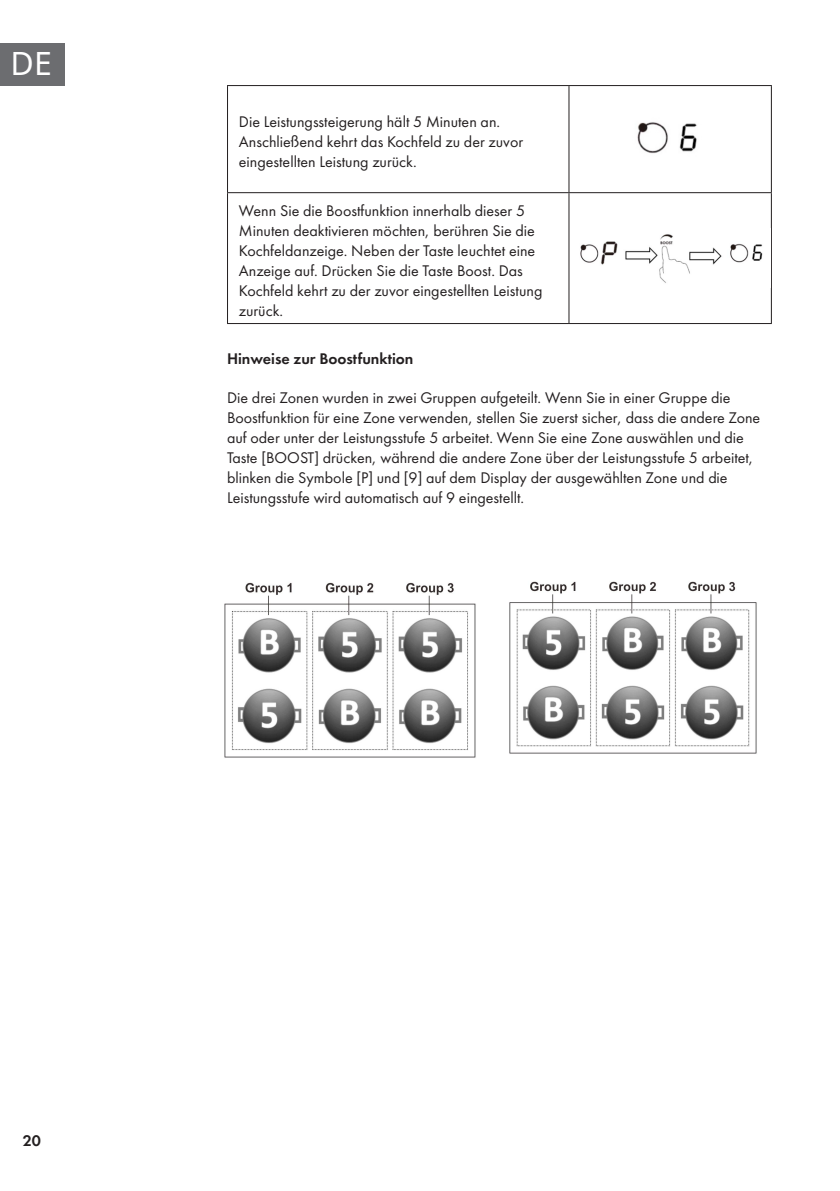
<style>
.page{position:relative;width:840px;height:1191px;background:#fff}
.page>*{position:absolute;margin:0;border:0;box-sizing:border-box;transform-origin:0 0}
.t1{font:32px "Noto Sans";color:#fff}
.Headline{font:16px/20px "Futura PTW08";color:#231f20}
.Tabelle{font:16px/20px "Futura PTW08";color:#231f20}
.Headline-2{font:600 16px "Futura PTW08";color:#231f20}
.s1{font-family:"Futura PTW08 Demi";font-weight:400}
</style>
<div class="page">
<div style="left:0;top:43px;width:65px;height:42px;background:#6c6d70"></div>
<hr style="left:227px;top:85px;width:341px;height:1px;background:#231f20">
<hr style="left:227px;top:86px;width:1px;height:106px;background:#231f20">
<hr style="left:568px;top:85px;width:203px;height:1px;background:#231f20">
<hr style="left:568px;top:86px;width:1px;height:106px;background:#231f20">
<hr style="left:770px;top:86px;width:1px;height:106px;background:#231f20">
<hr style="left:227px;top:192px;width:341px;height:1px;background:#231f20">
<hr style="left:227px;top:193px;width:1px;height:130px;background:#231f20">
<hr style="left:568px;top:192px;width:203px;height:1px;background:#231f20">
<hr style="left:568px;top:193px;width:1px;height:130px;background:#231f20">
<hr style="left:770px;top:193px;width:1px;height:130px;background:#231f20">
<hr style="left:227px;top:323px;width:341px;height:1px;background:#231f20">
<hr style="left:568px;top:323px;width:203px;height:1px;background:#231f20">
<img style="left:637px;top:122px;width:60px;height:32px">
<img style="left:569px;top:229px;width:194px;height:58px">
<img style="left:509px;top:581px;width:248px;height:173px">
<img style="left:224px;top:582px;width:252px;height:176px">
<h1 class="t1" style="left:11px;top:42px;width:43px">DE</h1>
<p class="Tabelle" style="left:239px;top:111px;width:285px">Die Leistungssteigerung hält 5 Minuten an.<br>Anschließend kehrt das Kochfeld zu der zuvor eingestellten Leistung zurück.</p>
<p class="Tabelle" style="left:239px;top:200px;width:305px">Wenn Sie die Boostfunktion innerhalb dieser 5<br>Minuten deaktivieren möchten, berühren Sie die Kochfeldanzeige. Neben der Taste leuchtet eine Anzeige auf. Drücken Sie die Taste Boost. Das Kochfeld kehrt zu der zuvor eingestellten Leistung zurück.</p>
<p class="Headline-2" style="left:227px;top:349px;width:188px">Hinweise zur Boostfunktion</p>
<p class="Headline" style="left:227px;top:388px;width:534px">Die drei Zonen wurden in zwei Gruppen aufgeteilt. Wenn Sie in einer Gruppe die Boostfunktion für eine Zone verwenden, stellen Sie zuerst sicher, dass die andere Zone auf oder unter der Leistungsstufe 5 arbeitet. Wenn Sie eine Zone auswählen und die Taste [BOOST] drücken, während die andere Zone über der Leistungsstufe 5 arbeitet, blinken die Symbole [P] und [9] auf dem Display der ausgewählten Zone und die Leistungsstufe wird automatisch auf 9 eingestellt.</p>
<p class="Headline-2" style="left:23px;top:1130px;width:20px">2<span class="s1">0</span></p>
</div>
